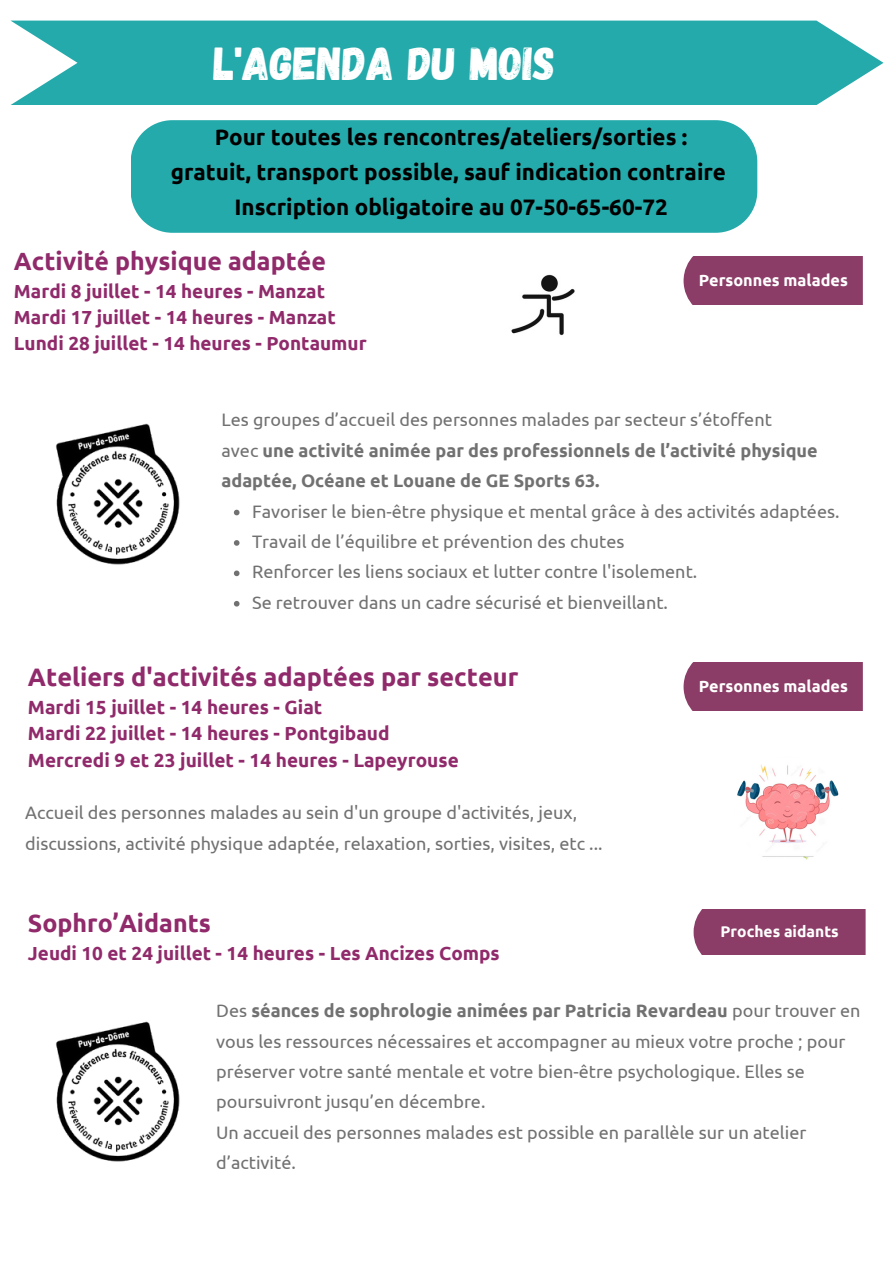
<style>
.page{position:relative;width:894px;height:1264px;background:#fff}
.page>*{position:absolute;margin:0;border:0;box-sizing:border-box;transform-origin:0 0}
.t1{font:46.2px "Gagalin";color:#fff}
.t2{font:700 25.35px "Ubuntu";color:#902a6b}
.t3{font:700 24.9px "Ubuntu";color:#902a6b}
.t4{font:700 22.35px/35px "Ubuntu";color:#000;text-align:center}
.t5{font:700 19.05px/26.2px "Ubuntu";color:#902a6b}
.t6{font:700 18.9px/26px "Ubuntu";color:#902a6b}
.t7{font:18px/30.5px "Ubuntu";color:#717171}
.t8{font:700 18px/30.5px "Ubuntu";color:#717171}
.t9{font:700 16.2px "Ubuntu";color:#fff}
.t10{font:700 15.6px "Ubuntu";color:#fff}
.s1{font-weight:400}
.s2{font-weight:700}
</style>
<div class="page">
<svg style="left:10px;top:21px;width:873px;height:84px;background:#35b0b1"></svg>
<div style="left:131px;top:120px;width:626px;height:113px;background:#25aaab"></div>
<div style="left:683px;top:663px;width:179px;height:47px;background:#8c3d67"></div>
<img style="left:734px;top:757px;width:106px;height:106px;border-radius:50%">
<img style="left:55px;top:423px;width:125px;height:142px">
<div style="left:683px;top:257px;width:179px;height:47px;background:#8c3d67"></div>
<svg style="left:234px;top:509px;width:5px;height:6px"></svg>
<svg style="left:234px;top:540px;width:5px;height:5px"></svg>
<svg style="left:234px;top:570px;width:5px;height:6px"></svg>
<svg style="left:234px;top:601px;width:5px;height:5px"></svg>
<img style="left:501px;top:263px;width:83px;height:83px;border-radius:50%">
<img style="left:55px;top:1021px;width:125px;height:141px">
<div style="left:693px;top:909px;width:172px;height:45px;background:#8c3d67"></div>
<h1 class="t1" style="left:214px;top:33px;width:343px">L'AGENDA DU MOIS</h1>
<h2 class="t4" style="left:171px;top:119px;width:556px">Pour toutes les rencontres/ateliers/sorties : gratuit, transport possible, sauf indication contraire<br>Inscription obligatoire au 07-50-65-60-72</h2>
<h4 class="t3" style="left:14px;top:246px;width:313px">Activité physique adaptée</h4>
<h4 class="t6" style="left:14px;top:278px;width:354px">Mardi 8 juillet - 14 heures - Manzat<br>Mardi 17 juillet - 14 heures - Manzat<br>Lundi 28 juillet - 14 heures - Pontaumur</h4>
<h4 class="t9" style="left:698px;top:271px;width:151px">Personnes malades</h4>
<h4 class="t8" style="left:221px;top:404px;width:597px"><span class="s1">Les groupes d’accueil des personnes malades par secteur s’étoffent<br>avec</span> une activité animée par des professionnels de l’activité physique adaptée, Océane et Louane de GE Sports 63.</h4>
<h4 class="t7" style="left:252px;top:495px;width:588px">Favoriser le bien-être physique et mental grâce à des activités adaptées.</h4>
<h4 class="t7" style="left:252px;top:526px;width:374px">Travail de l’équilibre et prévention des chutes</h4>
<h2 class="t7" style="left:252px;top:556px;width:446px">Renforcer les liens sociaux et lutter contre l'isolement.</h2>
<p class="t7" style="left:252px;top:587px;width:417px">Se retrouver dans un cadre sécurisé et bienveillant.</p>
<p class="t2" style="left:28px;top:662px;width:492px">Ateliers d'activités adaptées par secteur</p>
<p class="t5" style="left:28px;top:694px;width:432px">Mardi 15 juillet - 14 heures - Giat<br>Mardi 22 juillet - 14 heures - Pontgibaud<br>Mercredi 9 et 23 juillet - 14 heures - Lapeyrouse</p>
<p class="t7" style="left:25px;top:797px;width:578px">Accueil des personnes malades au sein d'un groupe d'activités, jeux, discussions, activité physique adaptée, relaxation, sorties, visites, etc ...</p>
<p class="t3" style="left:28px;top:908px;width:184px">Sophro’Aidants</p>
<p class="t6" style="left:28px;top:939px;width:473px">Jeudi 10 et 24 juillet - 14 heures - Les Ancizes Comps</p>
<h2 class="t9" style="left:698px;top:677px;width:151px">Personnes malades</h2>
<h2 class="t10" style="left:720px;top:922px;width:120px">Proches aidants</h2>
<h4 class="t7" style="left:216px;top:995px;width:645px">Des <span class="s2">séances de sophrologie animées par Patricia Revardeau</span> pour trouver en vous les ressources nécessaires et accompagner au mieux votre proche ; pour préserver votre santé mentale et votre bien-être psychologique. Elles se poursuivront jusqu’en décembre.<br>Un accueil des personnes malades est possible en parallèle sur un atelier d’activité.</h4>
</div>
